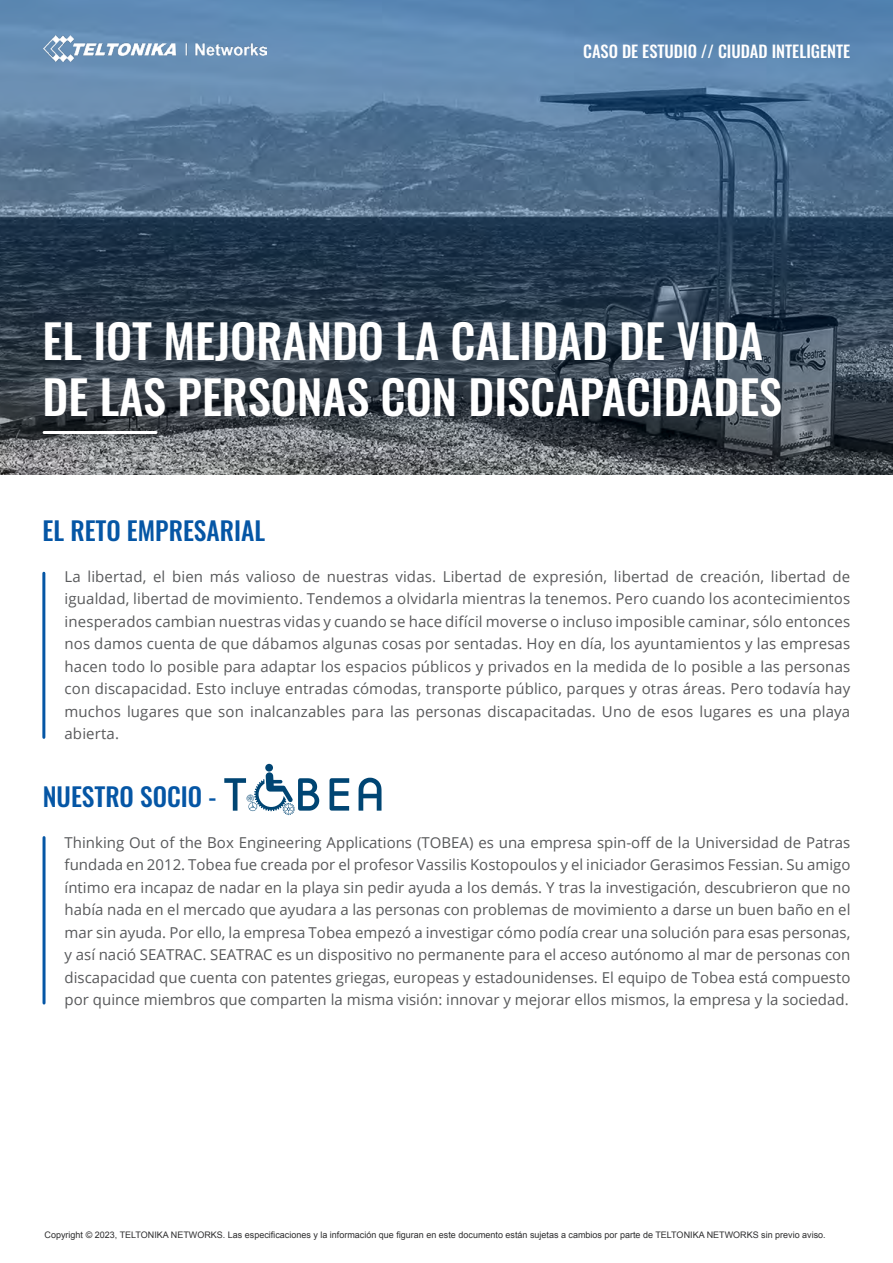
<style>
.page{position:relative;width:893px;height:1263px;background:#fff}
.page>*{position:absolute;margin:0;border:0;box-sizing:border-box;transform-origin:0 0}
.t1{font:500 46.5px/55.5px "Oswald";color:#fff}
.t2{font:500 25.5px "Oswald";color:#0556a5}
.t3{font:500 16.5px "Oswald";color:#fff}
.t4{font:15px/22.5px "Open Sans";letter-spacing:.005em;color:#58595b;text-align:justify}
.t5{font:9px "Arial";color:#2e2e2f}
</style>
<div class="page">
<img style="left:0;top:0;width:893px;height:474px">
<hr style="left:42px;top:573px;width:3px;height:164px;background:#0556a5">
<hr style="left:44px;top:431px;width:112px;height:3px;background:#fff">
<hr style="left:43px;top:837px;width:3px;height:166px;background:#0556a5">
<div style="left:265px;top:764px;width:8px;height:7px;background:#004573;border-radius:50%"></div>
<svg style="left:224px;top:772px;width:95px;height:43px"></svg>
<svg style="left:330px;top:778px;width:19px;height:33px"></svg>
<svg style="left:359px;top:778px;width:22px;height:33px"></svg>
<img style="left:44px;top:35px;width:223px;height:26px">
<p class="t3" style="left:583px;top:43px;width:269px">CASO DE ESTUDIO // CIUDAD INTELIGENTE</p>
<h1 class="t1" style="left:43px;top:316px;width:741px">EL IOT MEJORANDO LA CALIDAD DE VIDA<br>DE LAS PERSONAS CON DISCAPACIDADES</h1>
<h2 class="t2" style="left:43px;top:517px;width:224px">EL RETO EMPRESARIAL</h2>
<p class="t4" style="left:64px;top:565px;width:787px">La libertad, el bien más valioso de nuestras vidas. Libertad de expresión, libertad de creación, libertad de igualdad, libertad de movimiento. Tendemos a olvidarla mientras la tenemos. Pero cuando los acontecimientos inesperados cambian nuestras vidas y cuando se hace difícil moverse o incluso imposible caminar, sólo entonces nos damos cuenta de que dábamos algunas cosas por sentadas. Hoy en día, los ayuntamientos y las empresas hacen todo lo posible para adaptar los espacios públicos y privados en la medida de lo posible a las personas con discapacidad. Esto incluye entradas cómodas, transporte público, parques y otras áreas. Pero todavía hay muchos lugares que son inalcanzables para las personas discapacitadas. Uno de esos lugares es una playa abierta.</p>
<h2 class="t2" style="left:43px;top:783px;width:175px">NUESTRO SOCIO -</h2>
<p class="t4" style="left:65px;top:830px;width:787px">Thinking Out of the Box Engineering Applications (TOBEA) es una empresa spin-off de la Universidad de Patras fundada en 2012. Tobea fue creada por el profesor Vassilis Kostopoulos y el iniciador Gerasimos Fessian. Su amigo íntimo era incapaz de nadar en la playa sin pedir ayuda a los demás. Y tras la investigación, descubrieron que no había nada en el mercado que ayudara a las personas con problemas de movimiento a darse un buen baño en el mar sin ayuda. Por ello, la empresa Tobea empezó a investigar cómo podía crear una solución para esas personas, y así nació SEATRAC. SEATRAC es un dispositivo no permanente para el acceso autónomo al mar de personas con discapacidad que cuenta con patentes griegas, europeas y estadounidenses. El equipo de Tobea está compuesto por quince miembros que comparten la misma visión: innovar y mejorar ellos mismos, la empresa y la sociedad.</p>
<p class="t5" style="left:45px;top:1228px;width:782px">Copyright © 2023, TELTONIKA NETWORKS. Las especificaciones y la información que figuran en este documento están sujetas a cambios por parte de TELTONIKA NETWORKS sin previo aviso.</p>
</div>
